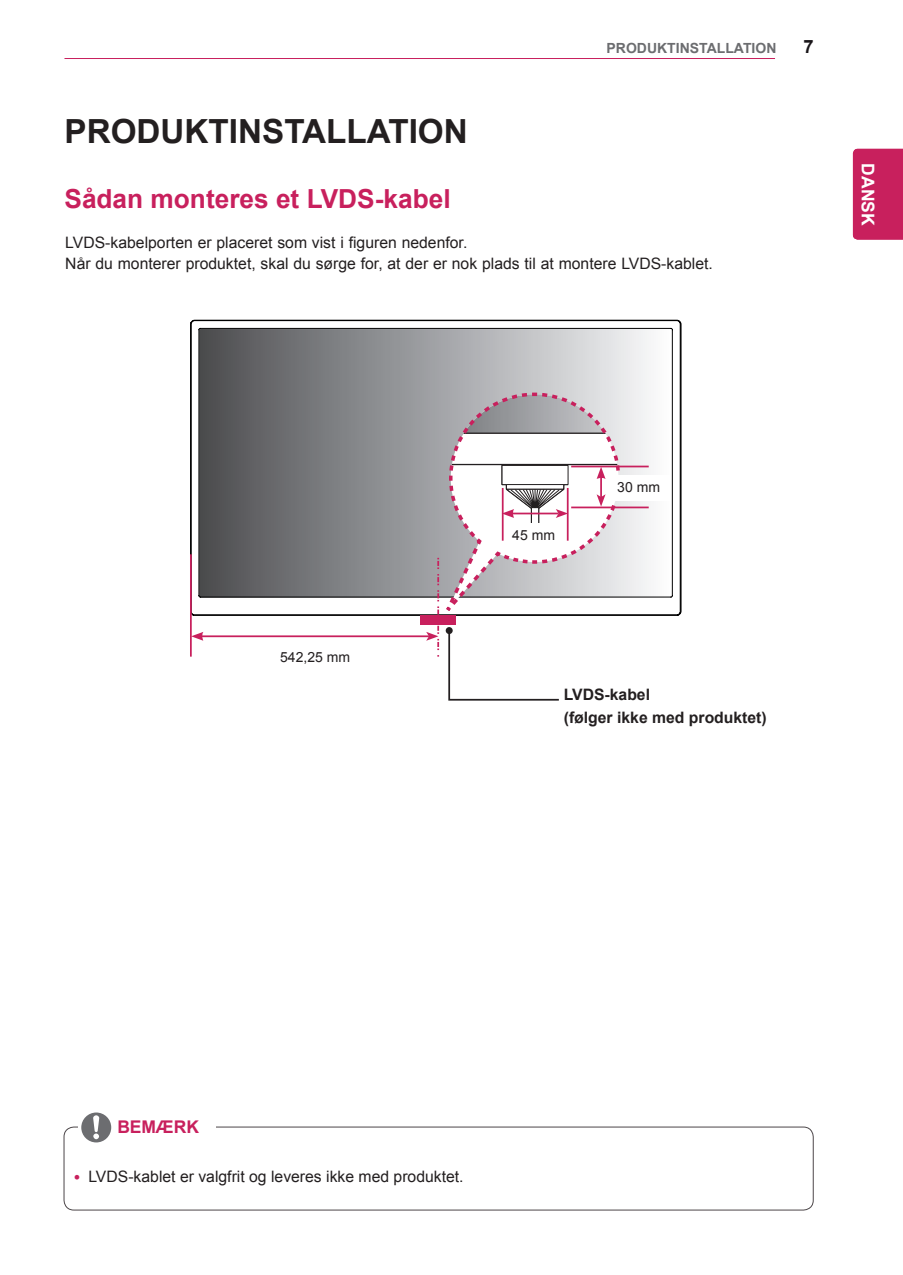
<style>
.page{position:relative;width:903px;height:1275px;background:#fff}
.page>*{position:absolute;margin:0;border:0;box-sizing:border-box;transform-origin:0 0}
.Chapter{font:700 33.25px "Arial";color:#231f20}
.Title-1{font:700 26.25px "Arial";color:#c8205d}
.t1{font:700 21px "Arial";color:#fff}
.t2{font:700 18.38px "Arial";color:#1a161a}
.Title-note{font:700 17.5px "Arial";color:#c8205d}
.t3{font:700 17.5px "Arial";color:#fff}
.body_main{font:15.75px "Arial";color:#231f20}
.Body-Bullet{font:15.75px "Arial";color:#231f20}
.Body{font:700 15.75px "Arial";color:#231f20}
.t4{font:700 14px "Arial";color:#6c6d70}
.Body-2{font:14px "Arial";color:#231f20}
</style>
<div class="page">
<hr style="left:64px;top:58px;width:711px;height:1px;background:#c8205d">
<div style="left:853px;top:149px;width:50px;height:91px;background:#c8205d"></div>
<svg style="left:190px;top:320px;width:491px;height:296px"></svg>
<hr style="left:190px;top:554px;width:2px;height:103px;background:#c8205d">
<hr style="left:201px;top:635px;width:228px;height:2px;background:#c8205d">
<svg style="left:191px;top:632px;width:12px;height:9px"></svg>
<div style="left:420px;top:616px;width:36px;height:9px;background:#c8205d"></div>
<hr style="left:571px;top:466px;width:78px;height:1px;background:#c8205d">
<hr style="left:571px;top:507px;width:78px;height:1px;background:#c8205d">
<div style="left:608px;top:476px;width:61px;height:25px;background:#fff"></div>
<svg style="left:426px;top:391px;width:196px;height:310px"></svg>
<div style="left:446px;top:627px;width:7px;height:7px;background:#231f20;border-radius:50%"></div>
<div style="left:64px;top:1127px;width:750px;height:83px;border:1px solid #4c4649;border-radius:10px"></div>
<div style="left:107px;top:1117px;width:109px;height:22px;background:#fff"></div>
<div style="left:78px;top:1112px;width:38px;height:30px;background:#fff"></div>
<svg style="left:81px;top:1112px;width:30px;height:30px"></svg>
<p class="Chapter" style="left:64px;top:109px;width:405px">PRODUKTINSTALLATION</p>
<p class="Title-1" style="left:64px;top:181px;width:388px">Sådan monteres et LVDS-kabel</p>
<p class="t4" style="left:607px;top:39px;width:171px">PRODUKTINSTALLATION</p>
<p class="body_main" style="left:65px;top:232px;width:404px">LVDS-kabelporten er placeret som vist i figuren nedenfor.</p>
<p class="body_main" style="left:65px;top:253px;width:649px">Når du monterer produktet, skal du sørge for, at der er nok plads til at montere LVDS-kablet.</p>
<p class="t2" style="left:803px;top:34px;width:12px">7</p>
<p class="t3" style="left:879px;top:163px;width:64px;rotate:90deg">DANSK</p>
<h3 class="t1" style="left:884px;top:172px;width:47px;rotate:90deg">DAN</h3>
<p class="Body-2" style="left:280px;top:648px;width:72px">542,25 mm</p>
<p class="Body-2" style="left:512px;top:526px;width:44px">45 mm</p>
<p class="Body-2" style="left:617px;top:478px;width:44px">30 mm</p>
<p class="Body" style="left:564px;top:684px;width:88px">LVDS-kabel</p>
<p class="Body" style="left:564px;top:706px;width:205px">(følger ikke med produktet)</p>
<p class="Title-note" style="left:117px;top:1115px;width:83px">BEMÆRK</p>
<p class="Body-Bullet" style="left:88px;top:1166px;width:377px">LVDS-kablet er valgfrit og leveres ikke med produktet.</p>
</div>
